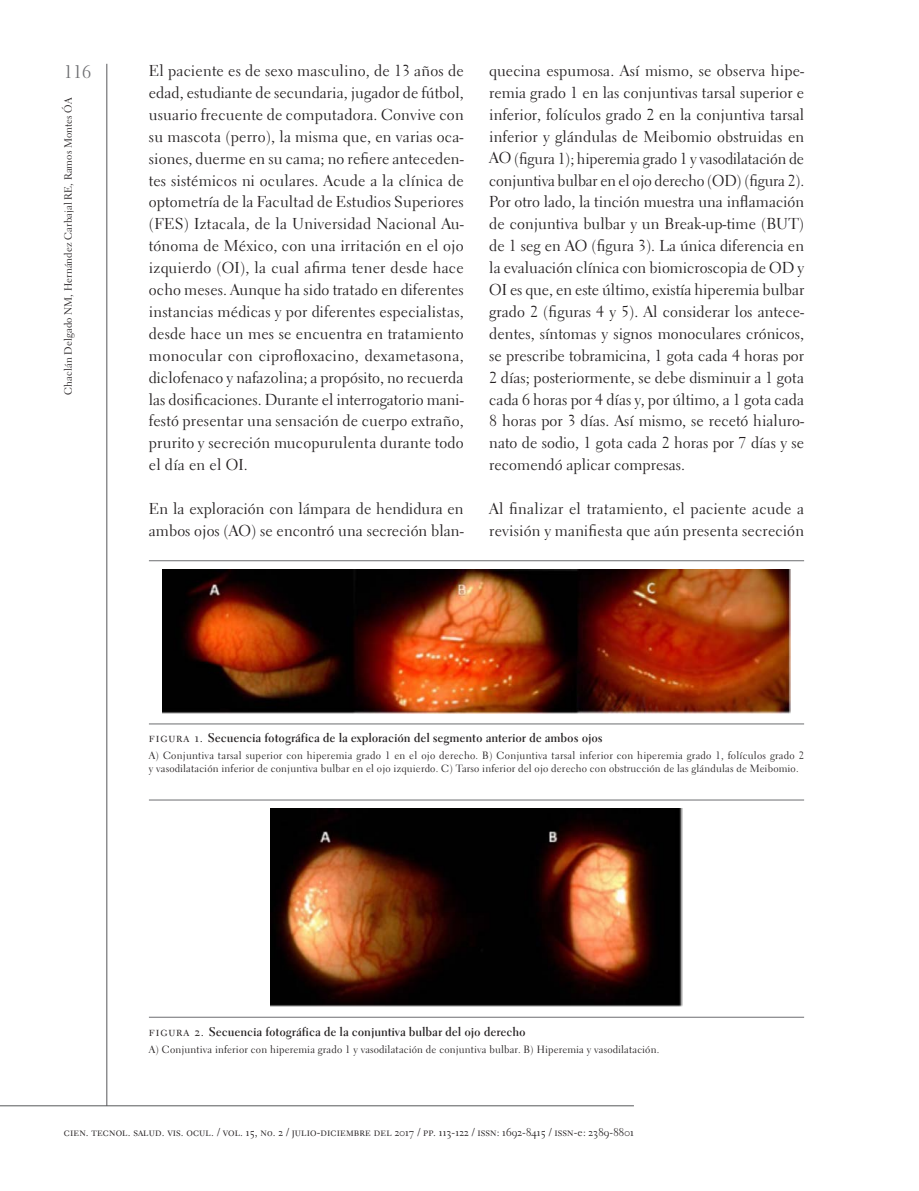
<style>
.page{position:relative;width:919px;height:1191px;background:#fff}
.page>*{position:absolute;margin:0;border:0;box-sizing:border-box;transform-origin:0 0}
.t1{font:18px "Electra LH";color:#6c6d70}
.t2{font:15.75px/21.9px "Electra LH";letter-spacing:.005em;color:#231f20;text-align:justify}
.t3{font:12.75px "Electra LH Bold Display";letter-spacing:.045em;color:#231f20}
.t4{font:11.25px "Electra LH Regular SC";letter-spacing:.01em;color:#231f20}
.t5{font:10.5px/12.6px "Electra LH";letter-spacing:.015em;color:#231f20}
.s1{font-family:"Electra LH Regular SC"}
.s2{font-family:"Electra LH"}
</style>
<div class="page">
<hr style="left:106px;top:64px;width:1px;height:1042px;background:#57585a">
<hr style="left:0;top:1105px;width:634px;height:1px;background:#57585a">
<hr style="left:149px;top:560px;width:655px;height:1px;background:#6c6d70">
<hr style="left:149px;top:723px;width:655px;height:1px;background:#6c6d70">
<img style="left:162px;top:569px;width:628px;height:144px">
<hr style="left:149px;top:799px;width:655px;height:1px;background:#6c6d70">
<hr style="left:149px;top:1017px;width:655px;height:1px;background:#6c6d70">
<img style="left:271px;top:808px;width:411px;height:198px">
<p class="t1" style="left:64px;top:61px;width:29px">116</p>
<p class="t5" style="left:62px;top:395px;width:299px;rotate:-90deg">Chaclán Delgado NM, Hernández Carbajal RE, Ramos Montes ÓA</p>
<p class="t2" style="left:149px;top:60px;width:316px">El paciente es de sexo masculino, de 13 años de edad, estudiante de secundaria, jugador de fútbol, usuario frecuente de computadora. Convive con su mascota (perro), la misma que, en varias oca&shy;siones, duerme en su cama; no refiere anteceden&shy;tes sistémicos ni oculares. Acude a la clínica de optometría de la Facultad de Estudios Superiores (FES) Iztacala, de la Universidad Nacional Au&shy;tónoma de México, con una irritación en el ojo izquierdo (OI), la cual afirma tener desde hace ocho meses. Aunque ha sido tratado en diferentes instancias médicas y por diferentes especialistas, desde hace un mes se encuentra en tratamiento monocular con ciprofloxacino, dexametasona, diclofenaco y nafazolina; a propósito, no recuerda las dosificaciones. Durante el interrogatorio mani&shy;festó presentar una sensación de cuerpo extraño, prurito y secreción mucopurulenta durante todo el día en el OI.</p>
<p class="t2" style="left:149px;top:498px;width:316px">En la exploración con lámpara de hendidura en ambos ojos (AO) se encontró una secreción blan-</p>
<p class="t2" style="left:489px;top:60px;width:316px">quecina espumosa. Así mismo, se observa hipe&shy;remia grado 1 en las conjuntivas tarsal superior e inferior, folículos grado 2 en la conjuntiva tarsal inferior y glándulas de Meibomio obstruidas en AO (figura 1); hiperemia grado 1 y vasodilatación de conjuntiva bulbar en el ojo derecho (OD) (figura 2).<br>Por otro lado, la tinción muestra una inflamación de conjuntiva bulbar y un Break-up-time (BUT) de 1 seg en AO (figura 3). La única diferencia en la evaluación clínica con biomicroscopia de OD y OI es que, en este último, existía hiperemia bulbar grado 2 (figuras 4 y 5). Al considerar los antece&shy;dentes, síntomas y signos monoculares crónicos, se prescribe tobramicina, 1 gota cada 4 horas por 2 días; posteriormente, se debe disminuir a 1 gota cada 6 horas por 4 días y, por último, a 1 gota cada 8 horas por 3 días. Así mismo, se recetó hialuro&shy;nato de sodio, 1 gota cada 2 horas por 7 días y se recomendó aplicar compresas.</p>
<p class="t2" style="left:489px;top:498px;width:316px">Al finalizar el tratamiento, el paciente acude a revisión y manifiesta que aún presenta secreción</p>
<p class="t3" style="left:149px;top:730px;width:455px"><span class="s1">figura 1.</span> Secuencia fotográfica de la exploración del segmento anterior de ambos ojos</p>
<p class="t5" style="left:149px;top:749px;width:656px">A) Conjuntiva tarsal superior con hiperemia grado 1 en el ojo derecho. B) Conjuntiva tarsal inferior con hiperemia grado 1, folículos grado 2 y vasodilatación inferior de conjuntiva bulbar en el ojo izquierdo. C) Tarso inferior del ojo derecho con obstrucción de las glándulas de Meibomio.</p>
<p class="t3" style="left:149px;top:1023px;width:378px"><span class="s1">figura 2.</span> Secuencia fotográfica de la conjuntiva bulbar del ojo derecho</p>
<p class="t5" style="left:149px;top:1042px;width:512px">A) Conjuntiva inferior con hiperemia grado 1 y vasodilatación de conjuntiva bulbar. B) Hiperemia y vasodilatación.</p>
<p class="t4" style="left:64px;top:1125px;width:571px">cien. tecnol. salud. vis. ocul. / vol. 15, n<span class="s2">o</span>. 2 / julio-diciembre del 2017 / pp. 113-122 / issn: 1692-8415 / issn-<span class="s2">e</span>: 2389-8801</p>
</div>
